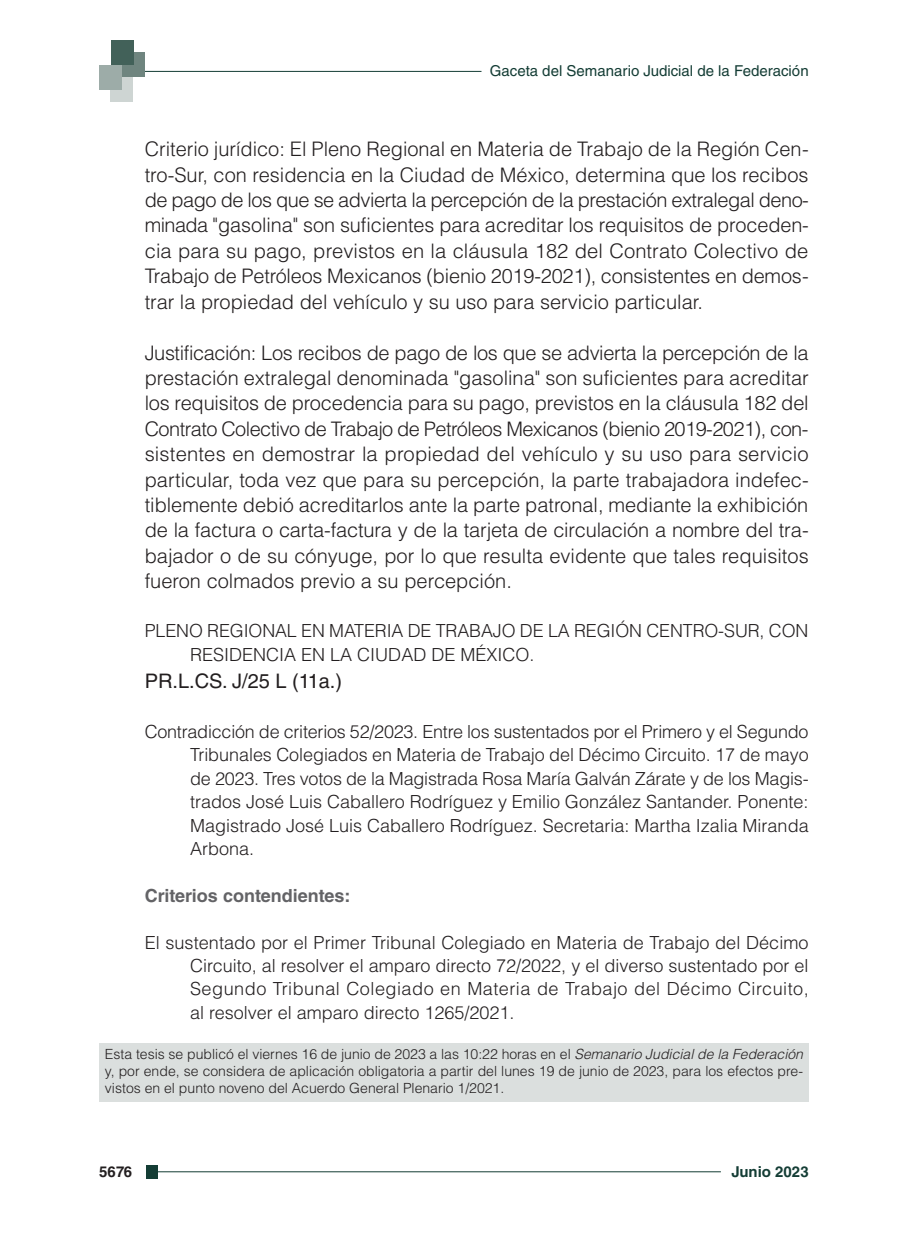
<style>
.page{position:relative;width:908px;height:1248px;background:#fff}
.page>*{position:absolute;margin:0;border:0;box-sizing:border-box;transform-origin:0 0}
.t1{font:300 20px/25.4px "Helvetica LT Std";color:#231f20;text-align:justify}
.t2{font:20px "Helvetica LT Std";color:#231f20}
.t3{font:300 18px/23.4px "Helvetica LT Std";color:#231f20;text-align:justify}
.t4{font:700 18px "Helvetica LT Std";color:#636366}
.t5{font:15px "Helvetica LT Std";color:#143d35}
.t6{font:700 15px "Helvetica LT Std";color:#143d35}
.t7{font:700 15px "Helvetica LT Std";color:#231f20}
.t8{font:300 14px/16.8px "Helvetica LT Std";color:#231f20;text-align:justify}
.s1{font-style:italic}
</style>
<div class="page">
<hr style="left:145px;top:71px;width:336px;height:1px;background:#143d35">
<div style="left:111px;top:77px;width:22px;height:25px;background:#ced5d3"></div>
<div style="left:99px;top:65px;width:23px;height:24px;background:#9daca8"></div>
<div style="left:122px;top:52px;width:22px;height:25px;background:#6f857f"></div>
<div style="left:111px;top:40px;width:22px;height:25px;background:#426159"></div>
<hr style="left:157px;top:1171px;width:563px;height:1px;background:#143d35">
<div style="left:146px;top:1164px;width:12px;height:14px;background:#143d35"></div>
<div style="left:99px;top:1043px;width:709px;height:59px;background:#dbdfde"></div>
<p class="t5" style="left:489px;top:62px;width:320px">Gaceta del Semanario Judicial de la Federación</p>
<p class="t1" style="left:145px;top:136px;width:665px">Criterio jurídico: El Pleno Regional en Materia de Trabajo de la Región Cen&shy;tro-Sur, con residencia en la Ciudad de México, determina que los recibos de pago de los que se advierta la percepción de la prestación extralegal deno&shy;minada "gasolina" son suficientes para acreditar los requisitos de proceden&shy;cia para su pago, previstos en la cláusula 182 del Contrato Colectivo de Trabajo de Petróleos Mexicanos (bienio 2019-2021), consistentes en demos&shy;trar la propiedad del vehículo y su uso para servicio particular.</p>
<p class="t1" style="left:145px;top:339px;width:665px">Justificación: Los recibos de pago de los que se advierta la percepción de la prestación extralegal denominada "gasolina" son suficientes para acreditar los requisitos de procedencia para su pago, previstos en la cláusula 182 del Contrato Colectivo de Trabajo de Petróleos Mexicanos (bienio 2019-2021), con&shy;sistentes en demostrar la propiedad del vehículo y su uso para servicio particular, toda vez que para su percepción, la parte trabajadora indefec&shy;tiblemente debió acreditarlos ante la parte patronal, mediante la exhibición de la factura o carta-factura y de la tarjeta de circulación a nombre del tra&shy;bajador o de su cónyuge, por lo que resulta evidente que tales requisitos fueron colmados previo a su percepción.</p>
<p class="t3" style="left:190px;top:619px;width:619px;text-indent:-45px">PLENO REGIONAL EN MATERIA DE TRABAJO DE LA REGIÓN CENTRO-SUR, CON<br>RESIDENCIA EN LA CIUDAD DE MÉXICO.</p>
<p class="t2" style="left:145px;top:669px;width:199px">PR.L.CS. J/25 L (11a.)</p>
<p class="t3" style="left:190px;top:719px;width:620px;text-indent:-45px">Contradicción de criterios 52/2023. Entre los sustentados por el Primero y el Segundo Tribunales Colegiados en Materia de Trabajo del Décimo Circuito. 17 de mayo de 2023. Tres votos de la Magistrada Rosa María Galván Zárate y de los Magis&shy;trados José Luis Caballero Rodríguez y Emilio González Santander. Ponente:<br>Magistrado José Luis Caballero Rodríguez. Secretaria: Martha Izalia Miranda Arbona.</p>
<p class="t4" style="left:145px;top:884px;width:207px">Criterios contendientes:</p>
<p class="t3" style="left:190px;top:930px;width:620px;text-indent:-45px">El sustentado por el Primer Tribunal Colegiado en Materia de Trabajo del Décimo Circuito, al resolver el amparo directo 72/2022, y el diverso sustentado por el Segundo Tribunal Colegiado en Materia de Trabajo del Décimo Circuito, al resolver el amparo directo 1265/2021.</p>
<p class="t8" style="left:105px;top:1045px;width:699px">Esta tesis se publicó el viernes 16 de junio de 2023 a las 10:22 horas en el <span class="s1">Semanario Judicial de la Federación </span>y, por ende, se considera de aplicación obligatoria a partir del lunes 19 de junio de 2023, para los efectos pre&shy;vistos en el punto noveno del Acuerdo General Plenario 1/2021.</p>
<p class="t7" style="left:99px;top:1162px;width:34px">5676</p>
<p class="t6" style="left:731px;top:1162px;width:79px">Junio 2023</p>
</div>
